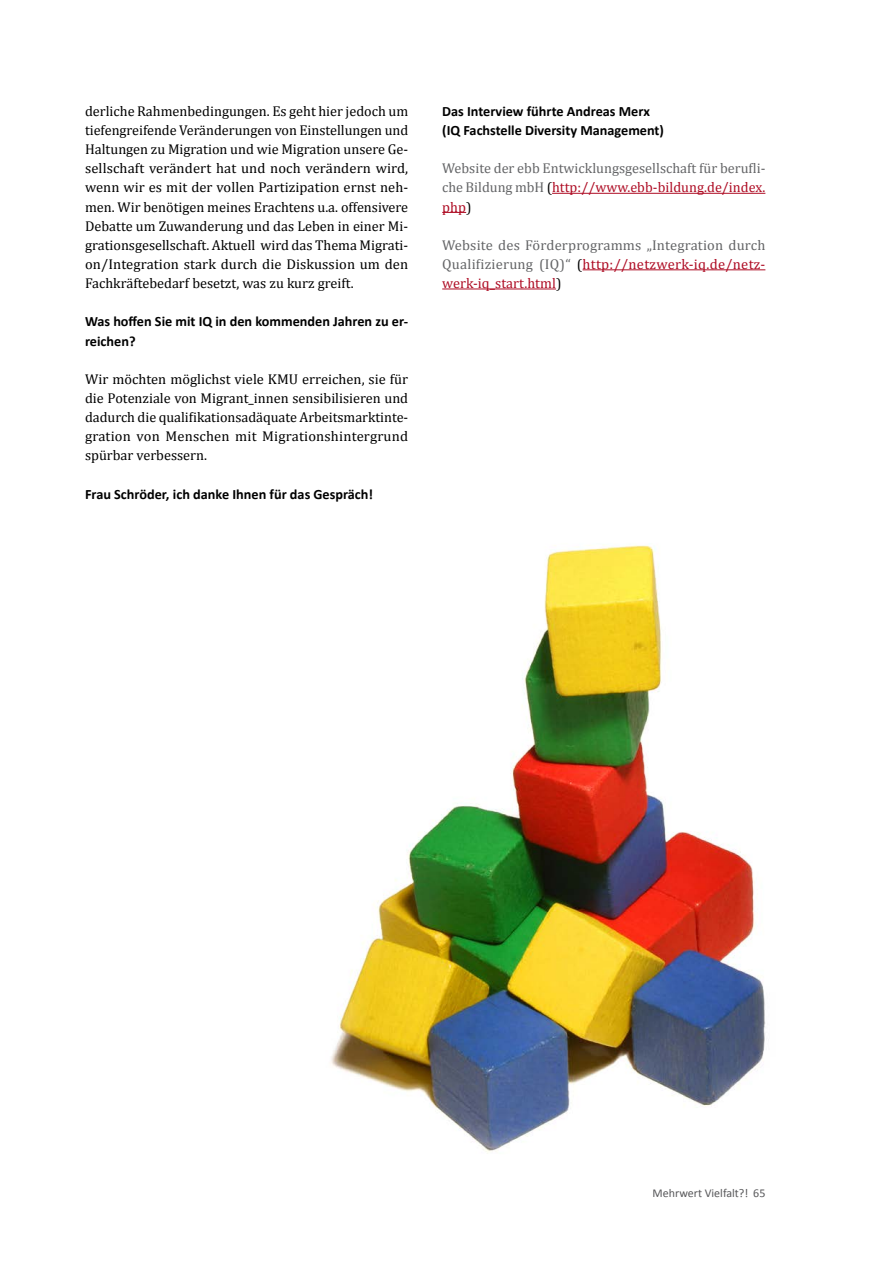
<style>
.page{position:relative;width:893px;height:1263px;background:#fff}
.page>*{position:absolute;margin:0;border:0;box-sizing:border-box;transform-origin:0 0}
.t1{font:14.25px/19.2px "Cambria";color:#000;text-align:justify}
.t2{font:14.25px/19.2px "Cambria";letter-spacing:.005em;color:#646567;text-align:justify}
.t3{font:700 14.25px/19.2px "Calibri";color:#000}
.t4{font:12px "Calibri";color:#58585a}
.s1{color:#000}
.s2{color:#ae0c24}
</style>
<div class="page">
<img style="left:331px;top:545px;width:435px;height:608px">
<hr style="left:552px;top:193px;width:213px;height:1px;background:#ae0c24">
<svg style="left:442px;top:212px;width:24px;height:1px"></svg>
<hr style="left:583px;top:269px;width:182px;height:1px;background:#ae0c24">
<hr style="left:442px;top:289px;width:114px;height:1px;background:#ae0c24">
<p class="t1" style="left:85px;top:101px;width:325px">derliche Rahmenbedingungen. Es geht hier jedoch um tiefengreifende Veränderungen von Einstellungen und Haltungen zu Migration und wie Migration unsere Ge&shy;sellschaft verändert hat und noch verändern wird, wenn wir es mit der vollen Partizipation ernst neh&shy;men. Wir benötigen meines Erachtens u.a. offensivere Debatte um Zuwanderung und das Leben in einer Mi&shy;grationsgesellschaft. Aktuell wird das Thema Migrati&shy;on/Integration stark durch die Diskussion um den Fachkräftebedarf besetzt, was zu kurz greift.</p>
<p class="t3" style="left:85px;top:311px;width:325px">Was hoffen Sie mit IQ in den kommenden Jahren zu er&shy;reichen?</p>
<p class="t1" style="left:85px;top:369px;width:325px">Wir möchten möglichst viele KMU erreichen, sie für die Potenziale von Migrant_innen sensibilisieren und dadurch die qualifikationsadäquate Arbeitsmarktinte&shy;gration von Menschen mit Migrationshintergrund spürbar verbessern.</p>
<p class="t3" style="left:85px;top:484px;width:290px">Frau Schröder, ich danke Ihnen für das Gespräch!</p>
<p class="t3" style="left:442px;top:101px;width:223px">Das Interview führte Andreas Merx (IQ Fachstelle Diversity Management)</p>
<p class="t2" style="left:442px;top:159px;width:325px">Website der ebb Entwicklungsgesellschaft für berufli&shy;che Bildung mbH <span class="s1">(</span><span class="s2">http://www.ebb-bildung.de/index. php</span><span class="s1">)</span></p>
<p class="t2" style="left:442px;top:235px;width:325px">Website des Förderprogramms „Integration durch Qualifizierung (IQ)“ <span class="s1">(</span><span class="s2">http://netzwerk-iq.de/netz&shy;werk-iq_start.html</span><span class="s1">)</span></p>
<p class="t4" style="left:653px;top:1185px;width:114px">Mehrwert Vielfalt?! 65</p>
</div>
